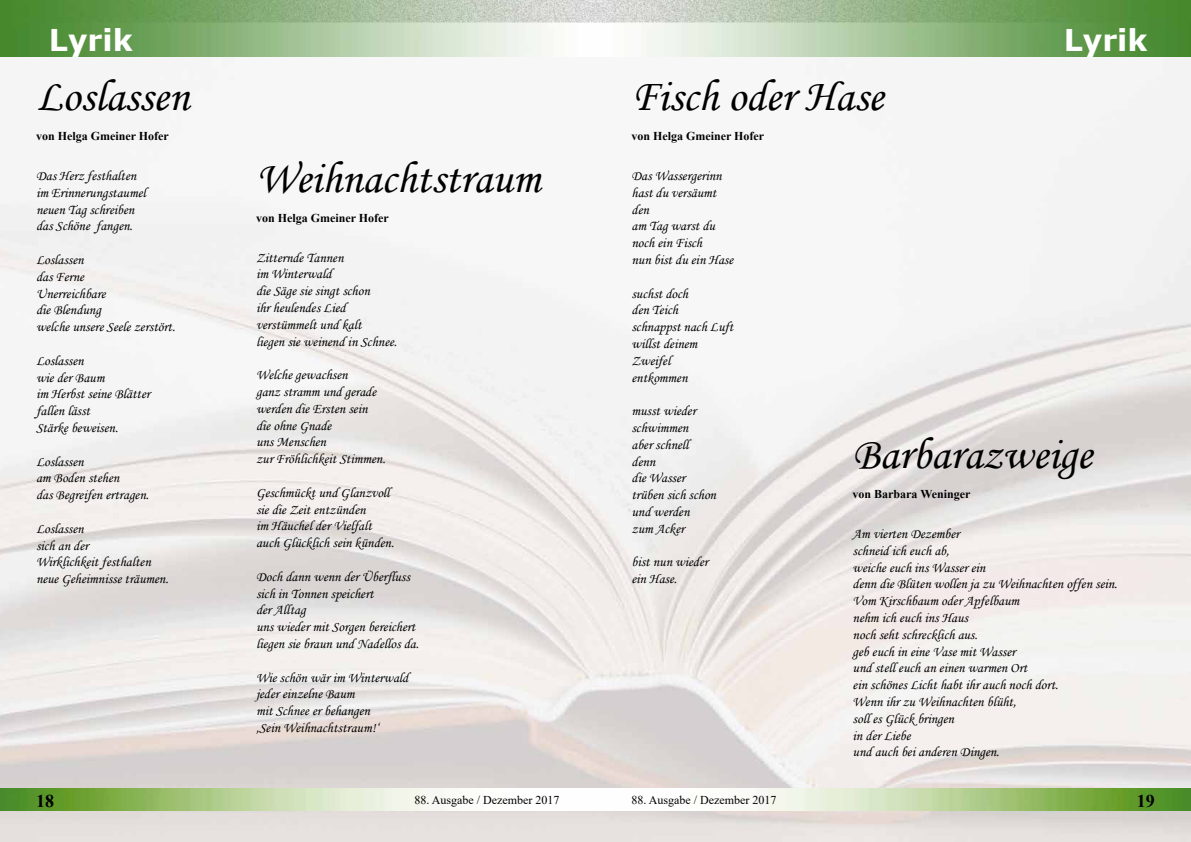
<style>
.page{position:relative;width:1191px;height:842px;background:#fff}
.page>*{position:absolute;margin:0;border:0;box-sizing:border-box;transform-origin:0 0}
.t1{font:45px "Monotype Corsiva";color:#000}
.t2{font:700 30px "Verdana";color:#fff}
.t3{font:700 18px "Times New Roman";color:#000}
.t4{font:14px/16.8px "Monotype Corsiva";color:#000}
.t5{font:700 12px "Times New Roman";color:#000}
.t6{font:12px "Times New Roman";color:#000}
</style>
<div class="page">
<img style="left:0;top:56px;width:1191px;height:786px">
<img style="left:0;top:789px;width:1191px;height:22px">
<img style="left:0;top:0;width:1191px;height:56px">
<h2 class="t2" style="left:49px;top:19px;width:85px">Lyrik</h2>
<h2 class="t2" style="left:1063px;top:19px;width:85px">Lyrik</h2>
<h1 class="t1" style="left:36px;top:69px;width:154px">Loslassen</h1>
<p class="t5" style="left:36px;top:127px;width:134px">von Helga Gmeiner Hofer</p>
<p class="t4" style="left:36px;top:167px;width:111px">Das Herz festhalten im Erinnerungstaumel neuen Tag schreiben das Schöne fangen.</p>
<p class="t4" style="left:36px;top:251px;width:141px">Loslassen<br>das Ferne<br>Unerreichbare<br>die Blendung<br>welche unsere Seele zerstört.</p>
<p class="t4" style="left:36px;top:352px;width:115px">Loslassen<br>wie der Baum<br>im Herbst seine Blätter fallen lässt<br>Stärke beweisen.</p>
<p class="t4" style="left:36px;top:453px;width:114px">Loslassen<br>am Boden stehen<br>das Begreifen ertragen.</p>
<p class="t4" style="left:36px;top:520px;width:134px">Loslassen<br>sich an der<br>Wirklichkeit festhalten neue Geheimnisse träumen.</p>
<h1 class="t1" style="left:631px;top:69px;width:254px">Fisch oder Hase</h1>
<p class="t5" style="left:631px;top:127px;width:134px">von Helga Gmeiner Hofer</p>
<p class="t4" style="left:631px;top:167px;width:103px">Das Wassergerinn hast du versäumt den<br>am Tag warst du noch ein Fisch<br>nun bist du ein Hase</p>
<p class="t4" style="left:631px;top:285px;width:103px">suchst doch<br>den Teich<br>schnappst nach Luft willst deinem<br>Zweifel<br>entkommen</p>
<p class="t4" style="left:631px;top:403px;width:86px">musst wieder schwimmen<br>aber schnell<br>denn<br>die Wasser trüben sich schon und werden<br>zum Acker</p>
<p class="t4" style="left:631px;top:554px;width:78px">bist nun wieder ein Hase.</p>
<h1 class="t1" style="left:256px;top:151px;width:286px">Weihnachtstraum</h1>
<p class="t5" style="left:256px;top:209px;width:134px">von Helga Gmeiner Hofer</p>
<p class="t4" style="left:256px;top:249px;width:142px">Zitternde Tannen<br>im Winterwald<br>die Säge sie singt schon<br>ihr heulendes Lied verstümmelt und kalt<br>liegen sie weinend in Schnee.</p>
<p class="t4" style="left:256px;top:367px;width:131px">Welche gewachsen<br>ganz stramm und gerade werden die Ersten sein<br>die ohne Gnade<br>uns Menschen<br>zur Fröhlichkeit Stimmen.</p>
<p class="t4" style="left:256px;top:484px;width:140px">Geschmückt und Glanzvoll sie die Zeit entzünden<br>im Häuchel der Vielfalt auch Glücklich sein künden.</p>
<p class="t4" style="left:256px;top:568px;width:164px">Doch dann wenn der Überfluss sich in Tonnen speichert<br>der Alltag<br>uns wieder mit Sorgen bereichert liegen sie braun und Nadellos da.</p>
<p class="t4" style="left:256px;top:669px;width:154px">Wie schön wär im Winterwald jeder einzelne Baum<br>mit Schnee er behangen<br>,Sein Weihnachtstraum!‘</p>
<h1 class="t1" style="left:852px;top:427px;width:241px">Barbarazweige</h1>
<p class="t5" style="left:852px;top:485px;width:119px">von Barbara Weninger</p>
<p class="t4" style="left:852px;top:525px;width:266px">Am vierten Dezember<br>schneid ich euch ab,<br>weiche euch ins Wasser ein<br>denn die Blüten wollen ja zu Weihnachten offen sein.<br>Vom Kirschbaum oder Apfelbaum<br>nehm ich euch ins Haus<br>noch seht schrecklich aus.<br>geb euch in eine Vase mit Wasser<br>und stell euch an einen warmen Ort<br>ein schönes Licht habt ihr auch noch dort.<br>Wenn ihr zu Weihnachten blüht,<br>soll es Glück bringen<br>in der Liebe<br>und auch bei anderen Dingen.</p>
<p class="t3" style="left:36px;top:787px;width:19px">18</p>
<p class="t6" style="left:414px;top:791px;width:146px">88. Ausgabe / Dezember 2017</p>
<p class="t6" style="left:631px;top:791px;width:146px">88. Ausgabe / Dezember 2017</p>
<p class="t3" style="left:1137px;top:788px;width:19px">19</p>
</div>
